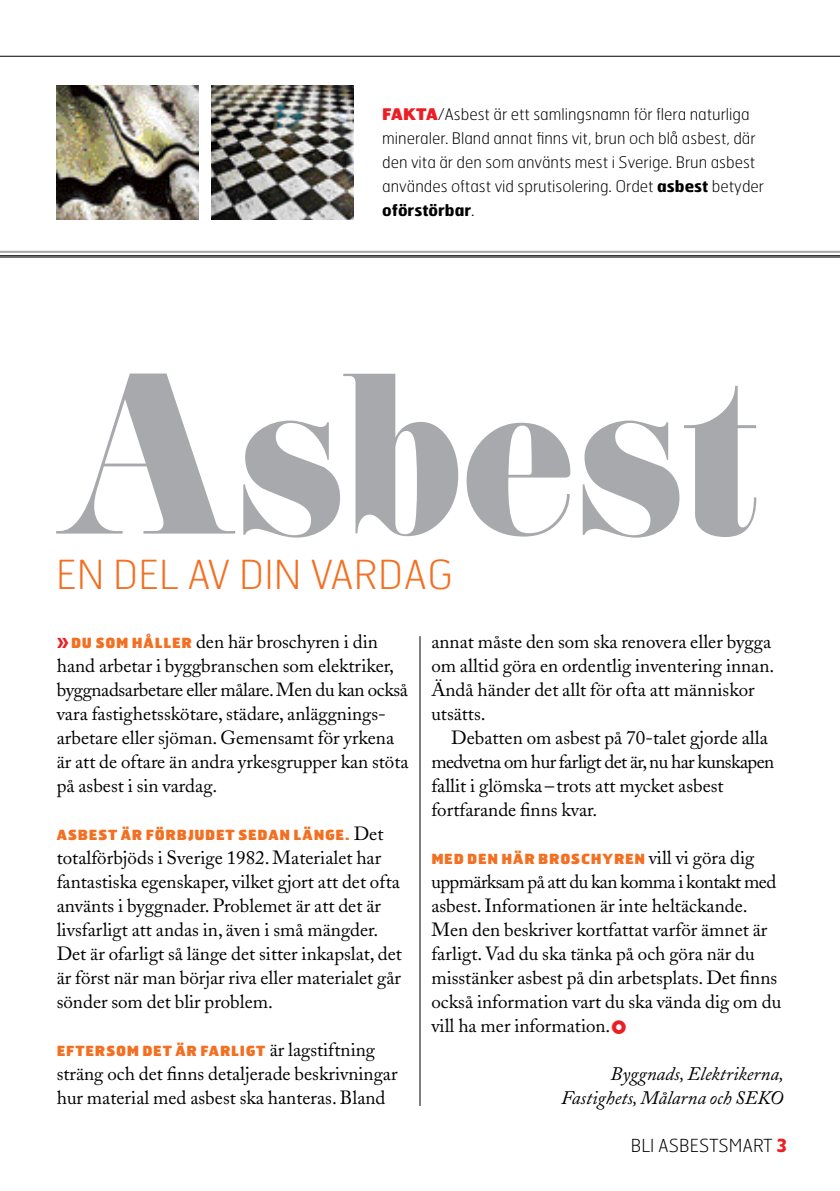
<style>
.page{position:relative;width:840px;height:1191px;background:#fff}
.page>*{position:absolute;margin:0;border:0;box-sizing:border-box;transform-origin:0 0}
.t1{font:200px "Eloquent Regular JF";color:#a7a9ac}
.t2{font:100 40px "Hermes FB";color:#f36f21}
.t3{font:19px/24px "Adobe Caslon";color:#000}
.t4{font:italic 19px/24px "Adobe Caslon";color:#000;text-align:right}
.t5{font:100 18px "Hermes FB";color:#000}
.t6{font:100 16px/24px "Hermes FB";color:#000}
.t7{font:900 14px "Hermes FB";letter-spacing:.045em;color:#f36f21}
.s1{font-weight:900;color:#ed1d24}
.s2{font-weight:700}
.s3{font-family:"Benton Sans";font-weight:700;color:#ed1d24}
.s4{font-family:"Hermes FB";font-weight:900;font-size:14px;color:#f36f21}
.s5{font-family:"Adobe Caslon";font-weight:400;font-size:19px;color:#000}
.s6{font-weight:700;color:#ed1d24}
</style>
<div class="page">
<hr style="left:0;top:56px;width:839px;height:1px;background:#000">
<hr style="left:0;top:255px;width:839px;height:1px;background:#000">
<hr style="left:0;top:257px;width:839px;height:1px;background:#000">
<hr style="left:0;top:251px;width:839px;height:2px;background:#a7a9ac">
<img style="left:57px;top:85px;width:141px;height:134px">
<img style="left:211px;top:85px;width:142px;height:134px">
<hr style="left:419px;top:636px;width:1px;height:470px;background:#000">
<p class="t6" style="left:382px;top:102px;width:383px"><span class="s1">FAKTA</span>/Asbest är ett samlingsnamn för flera naturliga mineraler. Bland annat finns vit, brun och blå asbest, där den vita är den som använts mest i Sverige. Brun asbest användes oftast vid sprutisolering. O rdet <span class="s2">asbest</span> betyder <span class="s2">oförstörbar</span>.</p>
<h1 class="t1" style="left:57px;top:322px;width:705px">Asbest</h1>
<h2 class="t2" style="left:56px;top:549px;width:398px">en del av din vardag</h2>
<p class="t3" style="left:57px;top:630px;width:353px"><span class="s3">»</span> <span class="s4">DU SOM HÅLLER</span> den här broschyren i din hand arbetar i byggbranschen som elektriker, byggnadsarbetare eller målare. Men du kan också vara fastighetsskötare, städare, anläggnings&shy;arbetare eller sjöman. Gemensamt för yrkena är att de oftare än andra yrkesgrupper kan stöta på asbest i sin vardag.</p>
<p class="t7" style="left:57px;top:826px;width:328px">ASBEST ÄR FÖRBJUDET SEDAN LÄNGE. <span class="s5">Det</span></p>
<p class="t3" style="left:57px;top:846px;width:346px">totalförbjöds i Sverige 1982. Materialet har fantastiska egenskaper, vilket gjort att det ofta använts i byggnader. Problemet är att det är livsfarligt att andas in, även i små mängder.<br>Det är ofarligt så länge det sitter inkapslat, det är först när man börjar riva eller materialet går sönder som det blir problem.</p>
<p class="t7" style="left:57px;top:1042px;width:320px">EFTERSOM DET ÄR FARLIGT <span class="s5">är lagstiftning</span></p>
<p class="t3" style="left:57px;top:1062px;width:342px">sträng och det finns detaljerade beskrivningar hur material med asbest ska hanteras. Bland</p>
<p class="t3" style="left:431px;top:630px;width:344px">annat måste den som ska renovera eller bygga om alltid göra en ordentlig inventering innan.<br>Ändå händer det allt för ofta att människor utsätts.</p>
<p class="t3" style="left:431px;top:726px;width:344px;text-indent:20px">Debatten om asbest på 70-talet gjorde alla medvetna om hur farligt det är, nu har kunskapen fallit i glömska–trots att mycket asbest fortfarande finns kvar.</p>
<p class="t7" style="left:431px;top:850px;width:324px">MED DEN HÄR BROSCHYREN <span class="s5">vill vi göra dig</span></p>
<p class="t3" style="left:431px;top:870px;width:351px">uppmärksam på att du kan komma i kontakt med asbest. Informationen är inte heltäckande.<br>Men den beskriver kortfattat varför ämnet är farligt. Vad du ska tänka på och göra när du misstänker asbest på din arbetsplats. Det finns också information vart du ska vända dig om du vill ha mer information.</p>
<p class="t4" style="left:561px;top:1062px;width:224px">Byggnads, Elektrikerna,<br>Fastighets, Målarna och SEKO</p>
<p class="t5" style="left:630px;top:1134px;width:157px">BLI ASBESTSMART <span class="s6">3</span></p>
</div>
